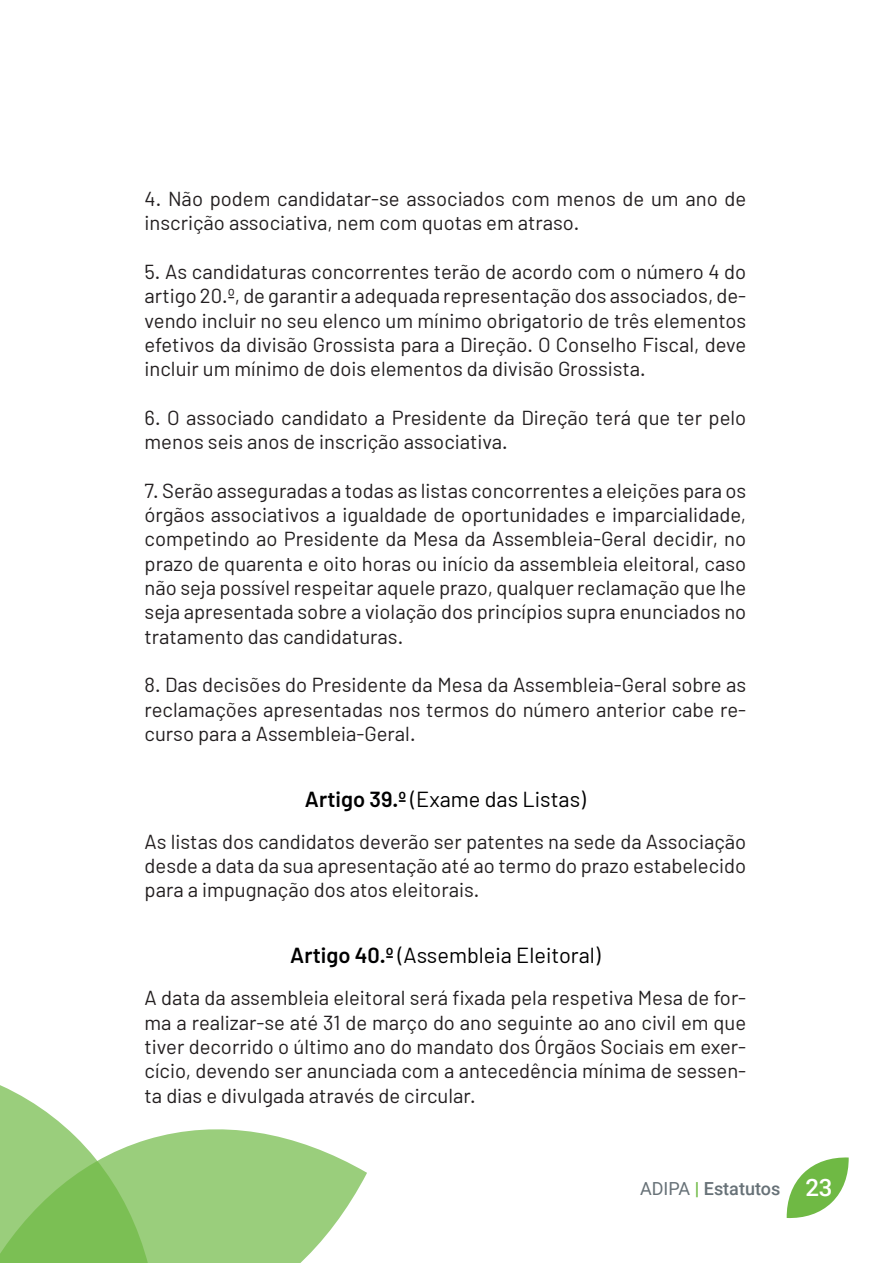
<style>
.page{position:relative;width:893px;height:1263px;background:#fff}
.page>*{position:absolute;margin:0;border:0;box-sizing:border-box;transform-origin:0 0}
.t1{font:21.75px "Barlow";color:#000001}
.t2{font:20.25px/24.3px "Barlow";color:#231f20;text-align:justify}
.t3{font:500 18px "Roboto";color:#677177}
.s1{font-weight:600}
.s2{font-weight:400}
.s3{color:#6fb944}
.s4{font-size:24px;color:#fff}
</style>
<div class="page">
<svg style="left:786px;top:1157px;width:63px;height:61px"></svg>
<svg style="left:161px;top:1129px;width:206px;height:134px;fill:#9ace7c"></svg>
<svg style="left:1px;top:1085px;width:160px;height:178px"></svg>
<p class="t2" style="left:145px;top:186px;width:603px">4. Não podem candidatar-se associados com menos de um ano de inscrição associativa, nem com quotas em atraso.</p>
<p class="t2" style="left:145px;top:259px;width:603px">5. As candidaturas concorrentes terão de acordo com o número 4 do artigo 20.º, de garantir a adequada representação dos associados, de&shy;vendo incluir no seu elenco um mínimo obrigatorio de três elementos efetivos da divisão Grossista para a Direção. O Conselho Fiscal, deve incluir um mínimo de dois elementos da divisão Grossista.</p>
<p class="t2" style="left:145px;top:405px;width:603px">6. O associado candidato a Presidente da Direção terá que ter pelo menos seis anos de inscrição associativa.</p>
<p class="t2" style="left:145px;top:478px;width:603px">7. Serão asseguradas a todas as listas concorrentes a eleições para os órgãos associativos a igualdade de oportunidades e imparcialidade, competindo ao Presidente da Mesa da Assembleia-Geral decidir, no prazo de quarenta e oito horas ou início da assembleia eleitoral, caso não seja possível respeitar aquele prazo, qualquer reclamação que lhe seja apresentada sobre a violação dos princípios supra enunciados no tratamento das candidaturas.</p>
<p class="t2" style="left:145px;top:672px;width:603px">8. Das decisões do Presidente da Mesa da Assembleia-Geral sobre as reclamações apresentadas nos termos do número anterior cabe re&shy;curso para a Assembleia-Geral.</p>
<p class="t1" style="left:305px;top:785px;width:282px"><span class="s1">Artigo 39.º</span> (Exame das Listas)</p>
<p class="t2" style="left:145px;top:829px;width:603px">As listas dos candidatos deverão ser patentes na sede da Associação desde a data da sua apresentação até ao termo do prazo estabelecido para a impugnação dos atos eleitorais.</p>
<p class="t1" style="left:290px;top:942px;width:312px"><span class="s1">Artigo 40.º</span> (Assembleia Eleitoral)</p>
<p class="t2" style="left:145px;top:985px;width:603px">A data da assembleia eleitoral será fixada pela respetiva Mesa de for&shy;ma a realizar-se até 31 de março do ano seguinte ao ano civil em que tiver decorrido o último ano do mandato dos Órgãos Sociais em exer&shy;cício, devendo ser anunciada com a antecedência mínima de sessen&shy;ta dias e divulgada através de circular.</p>
<p class="t3" style="left:640px;top:1176px;width:194px"><span class="s2">ADIPA</span> <span class="s3">|</span> Estatutos <span class="s4">23</span></p>
</div>
